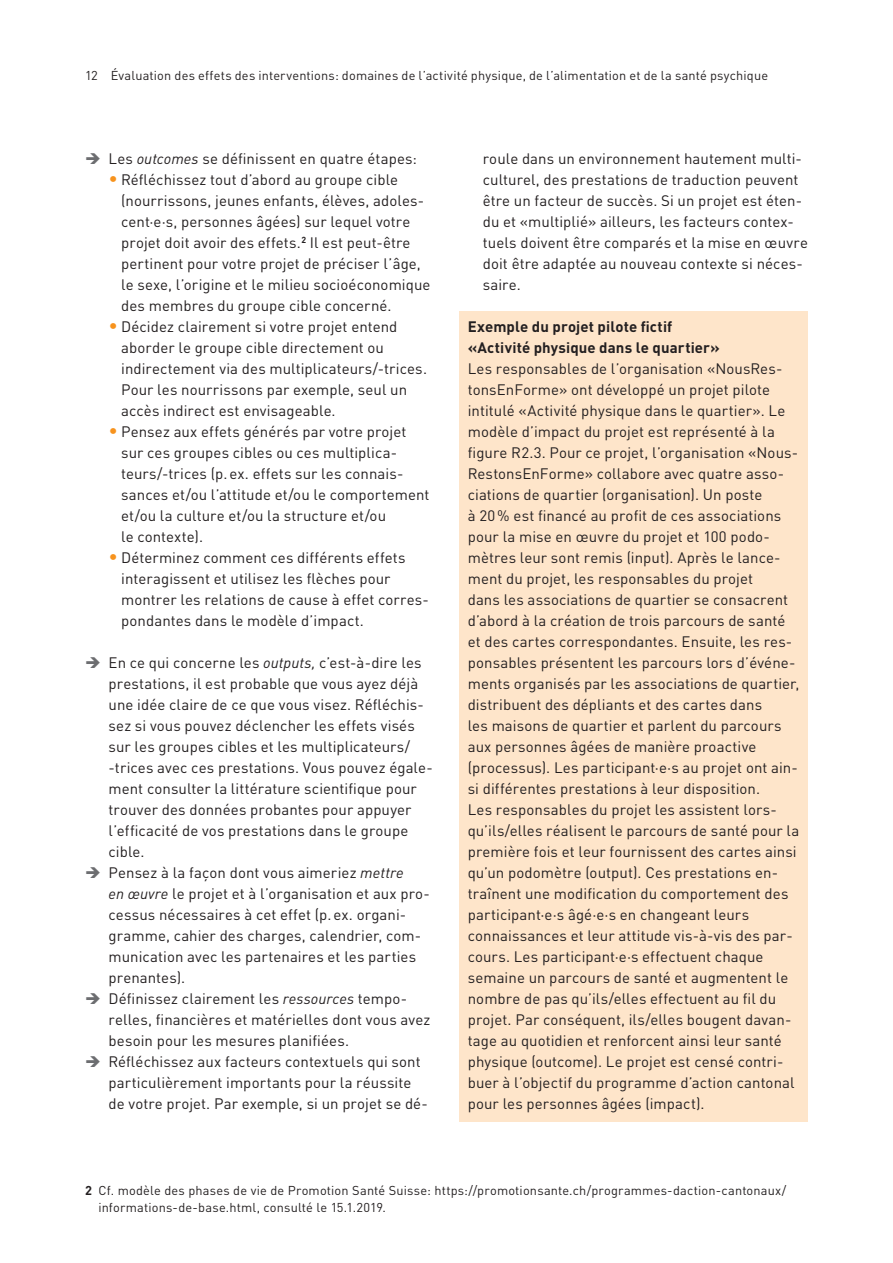
<style>
.page{position:relative;width:893px;height:1263px;background:#fff}
.page>*{position:absolute;margin:0;border:0;box-sizing:border-box;transform-origin:0 0}
.t1{font:15px/21px "DINOT";letter-spacing:.005em;color:#231f20}
.t2{font:700 15px/21px "DINOT";letter-spacing:.01em;color:#231f20}
.t3{font:12.75px/16.5px "DINOT";letter-spacing:.015em;color:#231f20}
.s1{color:#6c6d70}
.s2{font-style:italic}
.s3{font-size:18px;color:#f7931d}
.s4{font-weight:700}
</style>
<div class="page">
<div style="left:459px;top:311px;width:349px;height:810px;background:#fee5ca"></div>
<p class="t3" style="left:85px;top:66px;width:684px">12 Évaluation des effets des interventions: domaines de l’activité physique, de l’alimentation et de la santé psychique</p>
<p class="t1" style="left:85px;top:147px;width:334px"><span class="s1">➔</span> Les <span class="s2">outcomes</span> se définissent en quatre étapes:</p>
<p class="t1" style="left:121px;top:168px;width:311px;text-indent:-13px"><span class="s3">•</span> Réfléchissez tout d’abord au groupe cible (nourrissons, jeunes enfants, élèves, adoles&shy;cent·e·s, personnes âgées) sur lequel votre projet doit avoir des effets.<sup>2</sup> Il est peut-être pertinent pour votre projet de préciser l’âge, le sexe, l’origine et le milieu socioéconomique des membres du groupe cible concerné.</p>
<p class="t1" style="left:121px;top:315px;width:307px;text-indent:-13px"><span class="s3">•</span> Décidez clairement si votre projet entend aborder le groupe cible directement ou indirectement via des multiplicateurs/-trices.<br>Pour les nourrissons par exemple, seul un accès indirect est envisageable.</p>
<p class="t1" style="left:121px;top:420px;width:310px;text-indent:-13px"><span class="s3">•</span> Pensez aux effets générés par votre projet sur ces groupes cibles ou ces multiplica&shy;teurs/-trices (p.ex. effets sur les connais&shy;sances et/ou l’attitude et/ou le comportement et/ou la culture et/ou la structure et/ou<br>le contexte).</p>
<p class="t1" style="left:121px;top:546px;width:309px;text-indent:-13px"><span class="s3">•</span> Déterminez comment ces différents effets interagissent et utilisez les flèches pour montrer les relations de cause à effet corres&shy;pondantes dans le modèle d’impact.</p>
<p class="t1" style="left:109px;top:651px;width:326px;text-indent:-24px"><span class="s1">➔</span> En ce qui concerne les <span class="s2">outputs,</span> c’est-à-dire les prestations, il est probable que vous ayez déjà une idée claire de ce que vous visez. Réfléchis&shy;sez si vous pouvez déclencher les effets visés sur les groupes cibles et les multiplicateurs/ -trices avec ces prestations. Vous pouvez égale&shy;ment consulter la littérature scientifique pour trouver des données probantes pour appuyer l’efficacité de vos prestations dans le groupe cible.</p>
<p class="t1" style="left:109px;top:861px;width:323px;text-indent:-24px"><span class="s1">➔</span> Pensez à la façon dont vous aimeriez <span class="s2">mettre<br>en œuvre</span> le projet et à l’organisation et aux pro&shy;cessus nécessaires à cet effet (p.ex. organi&shy;gramme, cahier des charges, calendrier, com&shy;munication avec les partenaires et les parties prenantes).</p>
<p class="t1" style="left:109px;top:987px;width:323px;text-indent:-24px"><span class="s1">➔</span> Définissez clairement les <span class="s2">ressources</span> tempo&shy;relles, financières et matérielles dont vous avez besoin pour les mesures planifiées.</p>
<p class="t1" style="left:109px;top:1050px;width:321px;text-indent:-24px"><span class="s1">➔</span> Réfléchissez aux facteurs contextuels qui sont particulièrement importants pour la réussite de votre projet. Par exemple, si un projet se dé-</p>
<p class="t1" style="left:483px;top:147px;width:327px">roule dans un environnement hautement multi&shy;culturel, des prestations de traduction peuvent être un facteur de succès. Si un projet est éten&shy;du et «multiplié» ailleurs, les facteurs contex&shy;tuels doivent être comparés et la mise en œuvre doit être adaptée au nouveau contexte si néces&shy;saire.</p>
<p class="t2" style="left:468px;top:315px;width:254px">Exemple du projet pilote fictif «Activité physique dans le quartier»</p>
<p class="t1" style="left:468px;top:357px;width:333px">Les responsables de l’organisation «NousRes&shy;tonsEnForme» ont développé un projet pilote intitulé «Activité physique dans le quartier». Le modèle d’impact du projet est représenté à la figure R2.3. Pour ce projet, l’organisation «Nous-RestonsEnForme» collabore avec quatre asso&shy;ciations de quartier (organisation). Un poste<br>à 20% est financé au profit de ces associations pour la mise en œuvre du projet et 100 podo&shy;mètres leur sont remis (input). Après le lance&shy;ment du projet, les responsables du projet<br>dans les associations de quartier se consacrent d’abord à la création de trois parcours de santé et des cartes correspondantes. Ensuite, les res&shy;ponsables présentent les parcours lors d’événe&shy;ments organisés par les associations de quartier, distribuent des dépliants et des cartes dans<br>les maisons de quartier et parlent du parcours aux personnes âgées de manière proactive (processus). Les participant·e·s au projet ont ain&shy;si différentes prestations à leur disposition.<br>Les responsables du projet les assistent lors&shy;qu’ils/elles réalisent le parcours de santé pour la première fois et leur fournissent des cartes ainsi qu’un podomètre (output). Ces prestations en&shy;traînent une modification du comportement des participant·e·s âgé·e·s en changeant leurs connaissances et leur attitude vis-à-vis des par&shy;cours. Les participant·e·s effectuent chaque semaine un parcours de santé et augmentent le nombre de pas qu’ils/elles effectuent au fil du projet. Par conséquent, ils/elles bougent davan&shy;tage au quotidien et renforcent ainsi leur santé physique (outcome). Le projet est censé contri&shy;buer à l’objectif du programme d’action cantonal pour les personnes âgées (impact).</p>
<p class="t3" style="left:98px;top:1182px;width:690px;text-indent:-13px"><span class="s4">2</span> Cf. modèle des phases de vie de Promotion Santé Suisse: https://promotionsante.ch/programmes-daction-cantonaux/ informations-de-base.html, consulté le 15.1.2019.</p>
</div>
